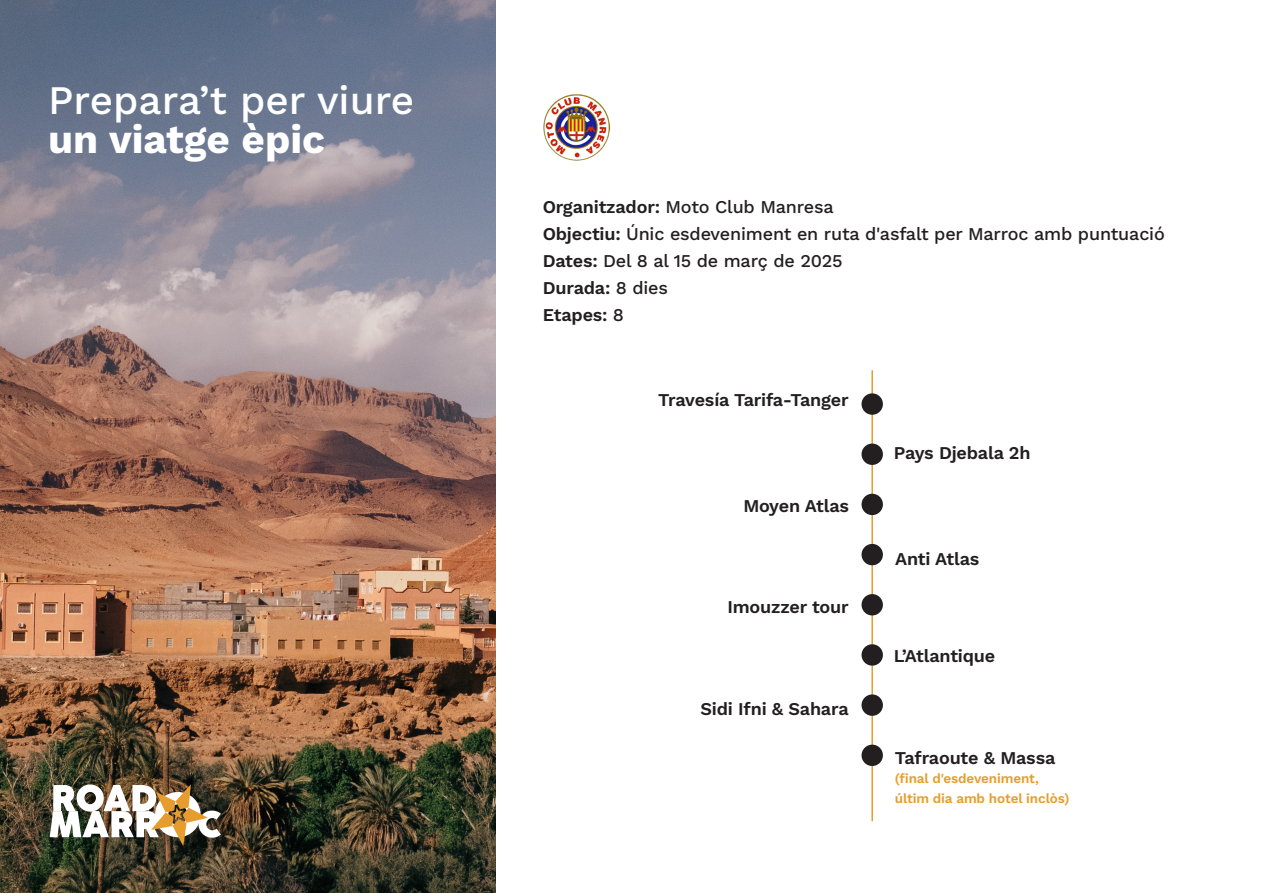
<style>
.page{position:relative;width:1263px;height:893px;background:#fff}
.page>*{position:absolute;margin:0;border:0;box-sizing:border-box;transform-origin:0 0}
.t1{font:40.5px/39px "Work Sans";color:#fff}
.t2{font:18px/27px "Work Sans";letter-spacing:-.01em;color:#231f20}
.t3{font:13.5px/19.5px "Work Sans";letter-spacing:-.01em;color:#e79d2d}
</style>
<div class="page">
<img style="left:0;top:0;width:496px;height:893px">
<img style="left:544px;top:95px;width:65px;height:65px">
<hr style="left:871px;top:370px;width:2px;height:451px;background:#e79d2d">
<div style="left:861px;top:393px;width:22px;height:22px;background:#231f20;border-radius:50%"></div>
<div style="left:861px;top:444px;width:22px;height:21px;background:#231f20;border-radius:50%"></div>
<div style="left:861px;top:494px;width:22px;height:21px;background:#231f20;border-radius:50%"></div>
<div style="left:861px;top:544px;width:22px;height:21px;background:#231f20;border-radius:50%"></div>
<div style="left:861px;top:594px;width:22px;height:21px;background:#231f20;border-radius:50%"></div>
<div style="left:861px;top:644px;width:22px;height:22px;background:#231f20;border-radius:50%"></div>
<div style="left:861px;top:694px;width:22px;height:22px;background:#231f20;border-radius:50%"></div>
<div style="left:861px;top:745px;width:22px;height:21px;background:#231f20;border-radius:50%"></div>
<img style="left:50px;top:784px;width:171px;height:62px">
<h1 class="t1" style="left:48px;top:79px;width:368px">Prepara’t per viure un viatge èpic</h1>
<p class="t2" style="left:543px;top:193px;width:623px">Organitzador: Moto Club Manresa<br>Objectiu: Únic esdeveniment en ruta d'asfalt per Marroc amb puntuació<br>Dates: Del 8 al 15 de març de 2025<br>Durada: 8 dies<br>Etapes: 8</p>
<p class="t2" style="left:658px;top:386px;width:192px">Travesía Tarifa-Tanger</p>
<p class="t2" style="left:743px;top:491px;width:107px">Moyen Atlas</p>
<p class="t2" style="left:727px;top:592px;width:123px">Imouzzer tour</p>
<p class="t2" style="left:701px;top:694px;width:150px">Sidi Ifni &amp; Sahara</p>
<p class="t2" style="left:894px;top:439px;width:138px">Pays Djebala 2h</p>
<p class="t2" style="left:895px;top:544px;width:86px">Anti Atlas</p>
<p class="t2" style="left:894px;top:641px;width:103px">L’Atlantique</p>
<p class="t2" style="left:895px;top:743px;width:162px">Tafraoute &amp; Massa</p>
<p class="t3" style="left:895px;top:768px;width:176px">(final d'esdeveniment, últim dia amb hotel inclòs)</p>
</div>
